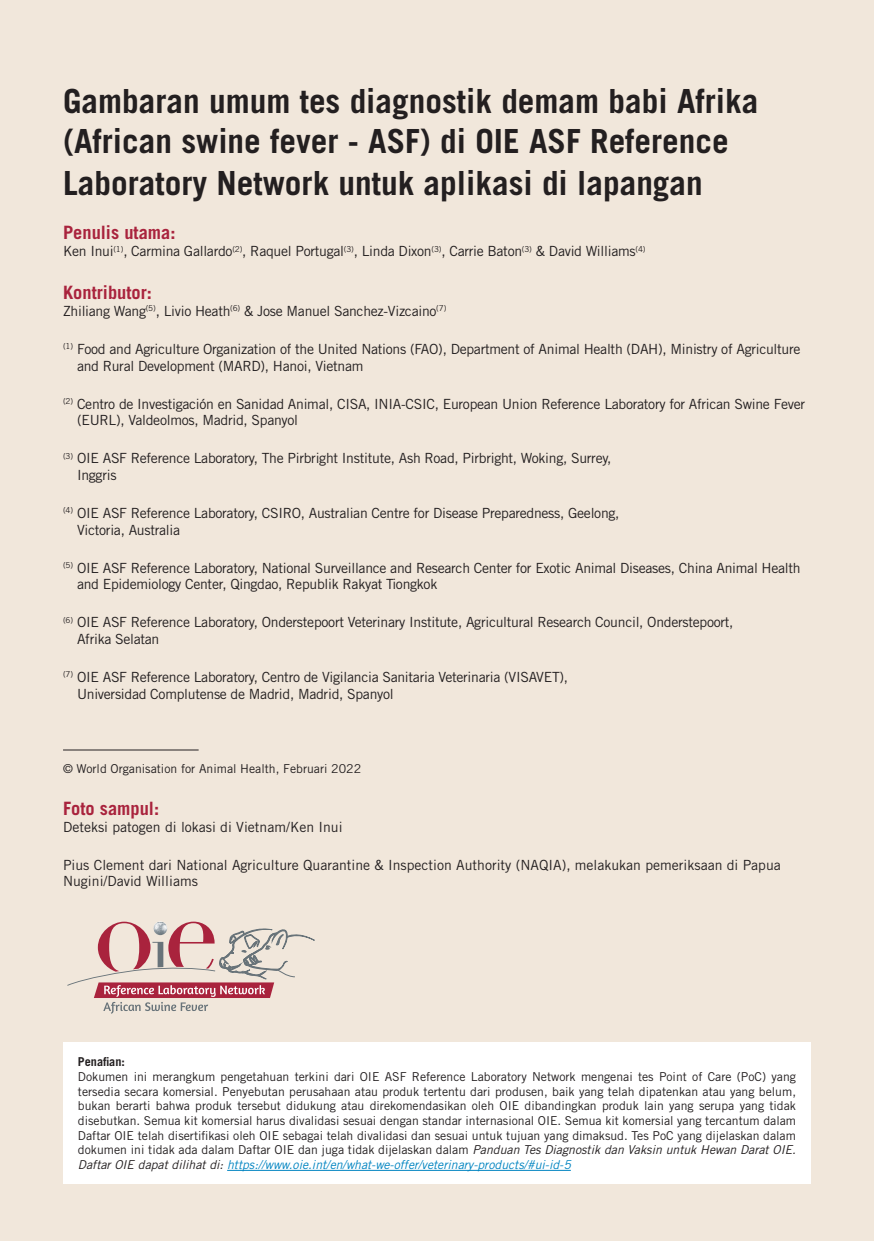
<style>
.page{position:relative;width:874px;height:1241px;background:#fff}
.page>*{position:absolute;margin:0;border:0;box-sizing:border-box;transform-origin:0 0}
.t1{font:700 33.25px/40.9px "Trade Gothic LT Std";color:#231f20}
.t2{font:700 18.38px "Trade Gothic LT Std";color:#a9233d}
.t3{font:14px/16.8px "Trade Gothic LT Std";letter-spacing:-.02em;color:#231f20}
.t4{font:14px/16.8px "Trade Gothic LT Std";color:#231f20}
.t5{font:12.25px/14.7px "Trade Gothic LT Std";color:#231f20;text-align:justify}
.t6{font:700 12.25px "Trade Gothic LT Std";color:#231f20}
.s1{font-style:italic}
.s2{font-style:italic;color:#0084c1}
</style>
<div class="page">
<div style="left:0;top:0;width:873px;height:1240px;background:#f1e7db"></div>
<div style="left:63px;top:1042px;width:747px;height:141px;background:#fff"></div>
<hr style="left:227px;top:1169px;width:343px;height:1px;background:#0084c1">
<hr style="left:63px;top:749px;width:135px;height:1px;background:#231f20">
<svg style="left:67px;top:921px;width:248px;height:92px"></svg>
<p class="t1" style="left:63px;top:80px;width:696px">Gambaran umum tes diagnostik demam babi Afrika (African swine fever - ASF) di OIE ASF Reference<br>Laboratory Network untuk aplikasi di lapangan</p>
<p class="t2" style="left:63px;top:221px;width:114px">Penulis utama:</p>
<p class="t3" style="left:63px;top:243px;width:583px">Ken Inui<sup>(1)</sup>, Carmina Gallardo<sup>(2)</sup>, Raquel Portugal<sup>(3)</sup>, Linda Dixon<sup>(3)</sup>, Carrie Baton<sup>(3)</sup> &amp; David Williams<sup>(4)</sup></p>
<p class="t2" style="left:63px;top:281px;width:90px">Kontributor:</p>
<p class="t3" style="left:63px;top:302px;width:384px">Zhiliang Wang<sup>(5)</sup>, Livio Heath<sup>(6)</sup> &amp; Jose Manuel Sanchez-Vizcaino<sup>(7)</sup></p>
<p class="t3" style="left:77px;top:340px;width:724px;text-indent:-14px"><sup>(1)</sup> Food and Agriculture Organization of the United Nations (FAO), Department of Animal Health (DAH), Ministry of Agriculture and Rural Development (MARD), Hanoi, Vietnam</p>
<p class="t3" style="left:77px;top:395px;width:729px;text-indent:-14px"><sup>(2)</sup> Centro de Investigación en Sanidad Animal, CISA, INIA-CSIC, European Union Reference Laboratory for African Swine Fever (EURL), Valdeolmos, Madrid, Spanyol</p>
<p class="t3" style="left:77px;top:449px;width:536px;text-indent:-14px"><sup>(3)</sup> OIE ASF Reference Laboratory, The Pirbright Institute, Ash Road, Pirbright, Woking, Surrey,<br>Inggris</p>
<p class="t3" style="left:77px;top:504px;width:543px;text-indent:-14px"><sup>(4)</sup> OIE ASF Reference Laboratory, CSIRO, Australian Centre for Disease Preparedness, Geelong,<br>Victoria, Australia</p>
<p class="t3" style="left:77px;top:559px;width:724px;text-indent:-14px"><sup>(5)</sup> OIE ASF Reference Laboratory, National Surveillance and Research Center for Exotic Animal Diseases, China Animal Health and Epidemiology Center, Qingdao, Republik Rakyat Tiongkok</p>
<p class="t3" style="left:77px;top:613px;width:657px;text-indent:-14px"><sup>(6)</sup> OIE ASF Reference Laboratory, Onderstepoort Veterinary Institute, Agricultural Research Council, Onderstepoort,<br>Afrika Selatan</p>
<p class="t3" style="left:77px;top:668px;width:492px;text-indent:-14px"><sup>(7)</sup> OIE ASF Reference Laboratory, Centro de Vigilancia Sanitaria Veterinaria (VISAVET),<br>Universidad Complutense de Madrid, Madrid, Spanyol</p>
<p class="t5" style="left:63px;top:760px;width:299px">© World Organisation for Animal Health, Februari 2022</p>
<p class="t2" style="left:63px;top:797px;width:97px">Foto sampul:</p>
<p class="t4" style="left:63px;top:818px;width:281px">Deteksi patogen di lokasi di Vietnam/Ken Inui</p>
<p class="t4" style="left:63px;top:855px;width:719px">Pius Clement dari National Agriculture Quarantine &amp; Inspection Authority (NAQIA), melakukan pemeriksaan di Papua<br>Nugini/David Williams</p>
<p class="t6" style="left:78px;top:1054px;width:48px">Penafian:</p>
<p class="t5" style="left:78px;top:1068px;width:719px">Dokumen ini merangkum pengetahuan terkini dari OIE ASF Reference Laboratory Network mengenai tes Point of Care (PoC) yang tersedia secara komersial. Penyebutan perusahaan atau produk tertentu dari produsen, baik yang telah dipatenkan atau yang belum, bukan berarti bahwa produk tersebut didukung atau direkomendasikan oleh OIE dibandingkan produk lain yang serupa yang tidak disebutkan. Semua kit komersial harus divalidasi sesuai dengan standar internasional OIE. Semua kit komersial yang tercantum dalam Daftar OIE telah disertifikasi oleh OIE sebagai telah divalidasi dan sesuai untuk tujuan yang dimaksud. Tes PoC yang dijelaskan dalam dokumen ini tidak ada dalam Daftar OIE dan juga tidak dijelaskan dalam <span class="s1">Panduan Tes Diagnostik dan Vaksin untuk Hewan Darat OIE.<br>Daftar OIE dapat dilihat di:</span> <span class="s2">https://www.oie.int/en/what-we-offer/veterinary-products/#ui-id-5</span></p>
</div>
